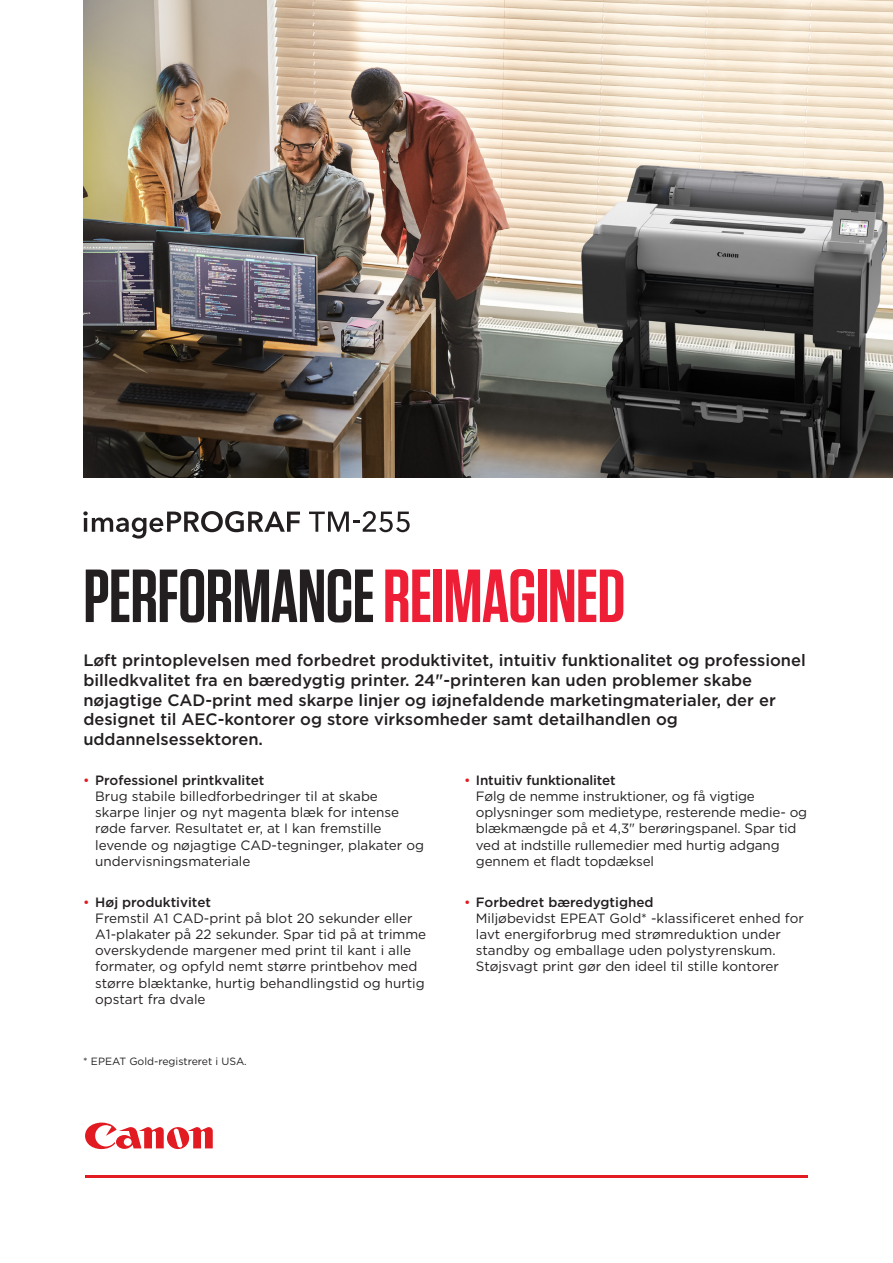
<style>
.page{position:relative;width:893px;height:1263px;background:#fff}
.page>*{position:absolute;margin:0;border:0;box-sizing:border-box;transform-origin:0 0}
.Headline{font:600 75px "Tungsten";letter-spacing:-.01em;color:#231f20}
.t1{font:500 16.5px/19.8px "Gotham";color:#231f20}
.t2{font:13.5px/16.2px "Gotham";color:#231f20}
.t3{font:10.5px "Gotham";color:#231f20}
.s1{color:#ed1e36}
.s2{color:#e21a21}
.s3{font-weight:500}
</style>
<div class="page">
<svg style="left:85px;top:1122px;width:128px;height:28px"></svg>
<hr style="left:85px;top:1175px;width:723px;height:3px;background:#e21a21">
<img style="left:83px;top:0;width:810px;height:478px">
<svg style="left:83px;top:511px;width:217px;height:28px"></svg>
<svg style="left:309px;top:511px;width:101px;height:21px"></svg>
<p class="Headline" style="left:83px;top:556px;width:544px">PERFORMANCE<span class="s1">REIMAGINED</span></p>
<p class="t1" style="left:83px;top:650px;width:724px">Løft printoplevelsen med forbedret produktivitet, intuitiv funktionalitet og professionel billedkvalitet fra en bæredygtig printer. 24"-printeren kan uden problemer skabe nøjagtige CAD-print med skarpe linjer og iøjnefaldende marketingmaterialer, der er designet til AEC-kontorer og store virksomheder samt detailhandlen og uddannelsessektoren.</p>
<p class="t2" style="left:95px;top:771px;width:330px;text-indent:-12px"><span class="s2">•</span> <span class="s3">Professionel printkvalitet<br></span>Brug stabile billedforbedringer til at skabe skarpe linjer og nyt magenta blæk for intense røde farver. Resultatet er, at I kan fremstille levende og nøjagtige CAD-tegninger, plakater og undervisningsmateriale</p>
<p class="t2" style="left:95px;top:893px;width:332px;text-indent:-12px"><span class="s2">•</span> <span class="s3">Høj produktivitet<br></span>Fremstil A1 CAD-print på blot 20 sekunder eller A1-plakater på 22 sekunder. Spar tid på at trimme overskydende margener med print til kant i alle formater, og opfyld nemt større printbehov med større blæktanke, hurtig behandlingstid og hurtig opstart fra dvale</p>
<p class="t3" style="left:83px;top:1055px;width:165px">* EPEAT Gold-registreret i USA.</p>
<p class="t2" style="left:476px;top:771px;width:333px;text-indent:-12px"><span class="s2">•</span> <span class="s3">Intuitiv funktionalitet<br></span>Følg de nemme instruktioner, og få vigtige oplysninger som medietype, resterende medie- og blækmængde på et 4,3" berøringspanel. Spar tid ved at indstille rullemedier med hurtig adgang gennem et fladt topdæksel</p>
<p class="t2" style="left:476px;top:893px;width:329px;text-indent:-12px"><span class="s2">•</span> <span class="s3">Forbedret bæredygtighed<br></span>Miljøbevidst EPEAT Gold* -klassificeret enhed for lavt energiforbrug med strømreduktion under standby og emballage uden polystyrenskum.<br>Støjsvagt print gør den ideel til stille kontorer</p>
</div>
